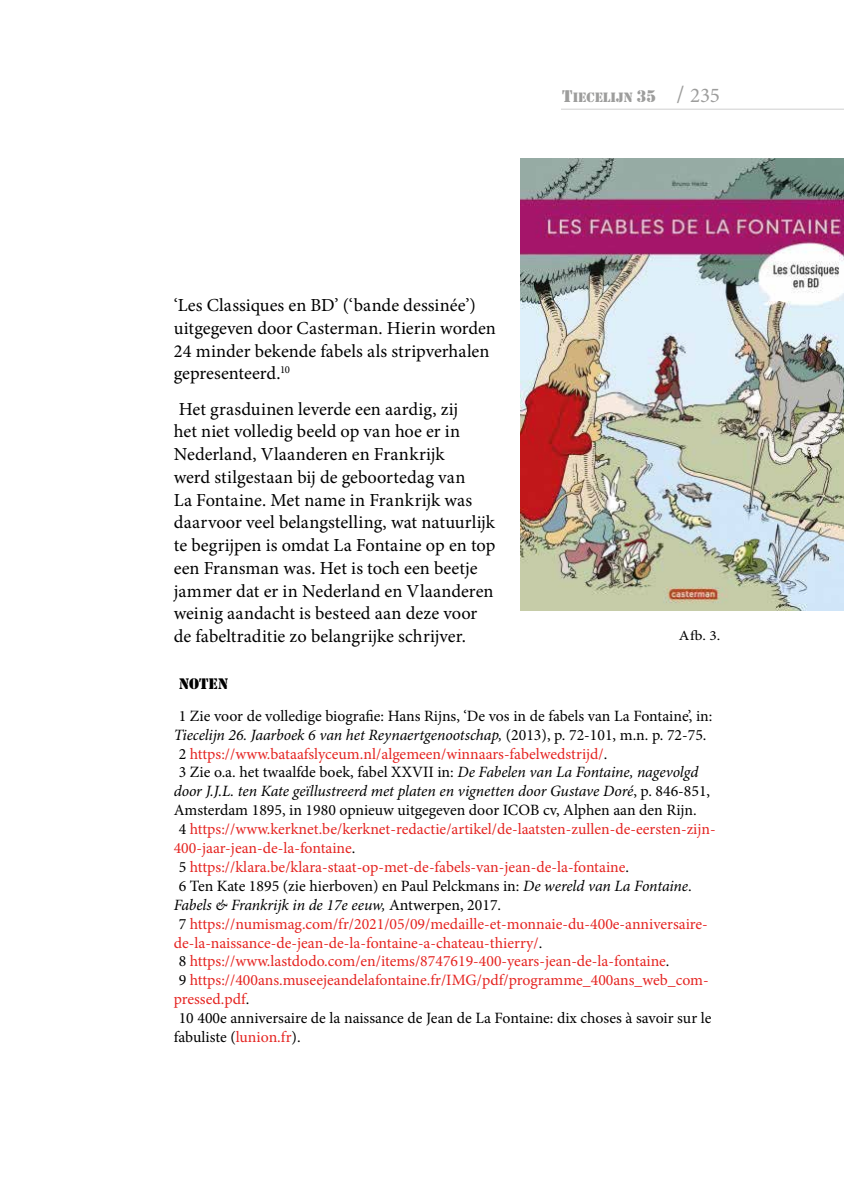
<style>
.page{position:relative;width:844px;height:1191px;background:#fff}
.page>*{position:absolute;margin:0;border:0;box-sizing:border-box;transform-origin:0 0}
.t1{font:18.38px/22.8px "Minion Pro";letter-spacing:.005em;color:#000}
.t2{font:15.75px "Minion Pro";color:#e52421}
.t3{font:15.75px "Minion Pro";color:#000}
.t4{font:italic 15.75px "Minion Pro";letter-spacing:-.005em;color:#000}
.t5{font:15.75px "Stencil";color:#000}
.t6{font:14px "Stencil";color:#9d9d9c}
.t7{font:14px "Minion Pro";color:#000;scale:1.1 1}
.s1{font-size:17.5px}
.s2{font-family:"Minion Pro";font-size:24.5px}
.s3{font-family:"Minion Pro";font-size:21px}
.s4{font-style:normal}
.s5{color:#000}
.s6{font-style:italic}
.s7{color:#e52421}
</style>
<div class="page">
<img style="left:520px;top:159px;width:323px;height:451px">
<hr style="left:561px;top:109px;width:282px;height:1px;background:#9d9d9c">
<p class="t6" style="left:562px;top:90px;width:159px"><span class="s1">T</span>IECELIJN <span class="s1">35</span> <span class="s2">/</span> <span class="s3">235</span></p>
<p class="t1" style="left:174px;top:294px;width:324px">‘Les Classiques en BD’ (‘bande dessinée’) uitgegeven door Casterman. Hierin worden 24 minder bekende fabels als stripverhalen gepresenteerd.<sup>10</sup></p>
<p class="t1" style="left:174px;top:397px;width:323px">Het grasduinen leverde een aardig, zij<br>het niet volledig beeld op van hoe er in Nederland, Vlaanderen en Frankrijk<br>werd stilgestaan bij de geboortedag van<br>La Fontaine. Met name in Frankrijk was daarvoor veel belangstelling, wat natuurlijk te begrijpen is omdat La Fontaine op en top een Fransman was. Het is toch een beetje jammer dat er in Nederland en Vlaanderen weinig aandacht is besteed aan deze voor de fabeltraditie zo belangrijke schrijver.</p>
<p class="t7" style="left:678px;top:626px;width:39px">Afb. 3.</p>
<p class="t5" style="left:179px;top:675px;width:51px">NOTEN</p>
<p class="t3" style="left:179px;top:705px;width:535px">1 Zie voor de volledige biografie: Hans Rijns, ‘De vos in de fabels van La Fontaine’, in:</p>
<p class="t4" style="left:174px;top:725px;width:534px">Tiecelijn 26. Jaarboek 6 van het Reynaertgenootschap, <span class="s4">(2013), p. 72-101, m.n. p. 72-75.</span></p>
<p class="t2" style="left:179px;top:743px;width:430px"><span class="s5">2</span> https://www.bataafslyceum.nl/algemeen/winnaars-fabelwedstrijd/<span class="s5">.</span></p>
<p class="t3" style="left:179px;top:762px;width:521px">3 Zie o.a. het twaalfde boek, fabel XXVII in: <span class="s6">De Fabelen van La Fontaine, nagevolgd</span></p>
<p class="t4" style="left:174px;top:782px;width:537px">door J.J.L. ten Kate geïllustreerd met platen en vignetten door Gustave Doré<span class="s4">, p. 846-851,</span></p>
<p class="t3" style="left:174px;top:799px;width:524px">Amsterdam 1895, in 1980 opnieuw uitgegeven door ICOB cv, Alphen aan den Rijn.</p>
<p class="t2" style="left:179px;top:818px;width:538px"><span class="s5">4</span> https://www.kerknet.be/kerknet-redactie/artikel/de-laatsten-zullen-de-eersten-zijn-</p>
<p class="t2" style="left:174px;top:837px;width:183px">400-jaar-jean-de-la-fontaine<span class="s5">.</span></p>
<p class="t2" style="left:179px;top:856px;width:451px"><span class="s5">5</span> https://klara.be/klara-staat-op-met-de-fabels-van-jean-de-la-fontaine<span class="s5">.</span></p>
<p class="t3" style="left:179px;top:875px;width:514px">6 Ten Kate 1895 (zie hierboven) en Paul Pelckmans in: <span class="s6">De wereld van La Fontaine</span>.</p>
<p class="t4" style="left:174px;top:895px;width:329px">Fabels &amp; Frankrijk in de 17e eeuw, <span class="s4">Antwerpen, 2017.</span></p>
<p class="t2" style="left:179px;top:913px;width:530px"><span class="s5">7</span> https://numismag.com/fr/2021/05/09/medaille-et-monnaie-du-400e-anniversaire-</p>
<p class="t2" style="left:174px;top:932px;width:370px">de-la-naissance-de-jean-de-la-fontaine-a-chateau-thierry/<span class="s5">.</span></p>
<p class="t2" style="left:179px;top:951px;width:492px"><span class="s5">8</span> https://www.lastdodo.com/en/items/8747619-400-years-jean-de-la-fontaine<span class="s5">.</span></p>
<p class="t2" style="left:179px;top:969px;width:531px"><span class="s5">9</span> https://400ans.museejeandelafontaine.fr/IMG/pdf/programme_400ans_web_com-</p>
<p class="t2" style="left:174px;top:988px;width:77px">pressed.pdf<span class="s5">.</span></p>
<p class="t3" style="left:179px;top:1007px;width:534px">10 400e anniversaire de la naissance de Jean de La Fontaine: dix choses à savoir sur le</p>
<p class="t3" style="left:174px;top:1026px;width:128px">fabuliste (<span class="s7">lunion.fr</span>).</p>
</div>
